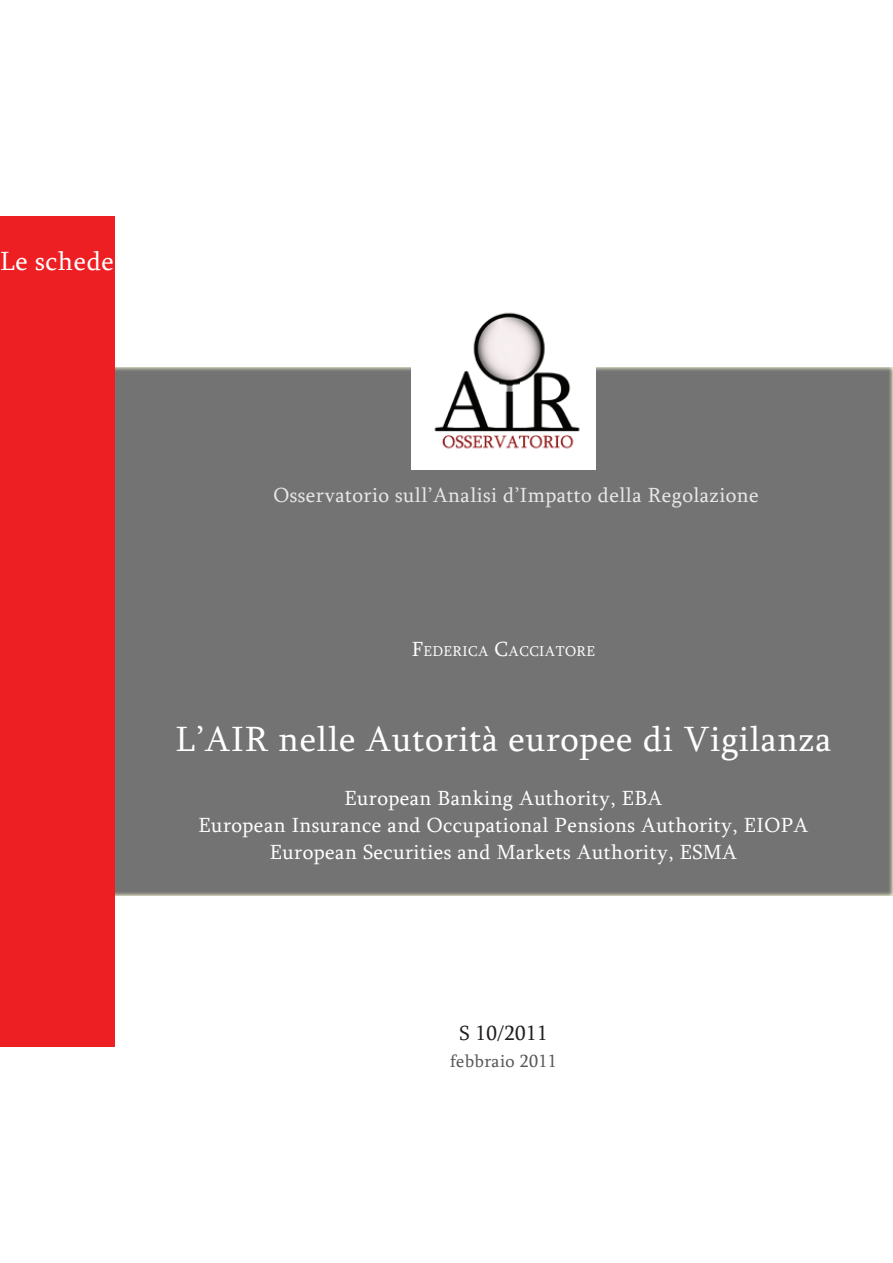
<style>
.page{position:relative;width:893px;height:1263px;background:#fff}
.page>*{position:absolute;margin:0;border:0;box-sizing:border-box;transform-origin:0 0}
.t1{font:36px "Sylfaen";letter-spacing:.02em;color:#fff}
.t2{font:27px "Sylfaen";letter-spacing:.02em;color:#fff}
.t3{font:21px/27px "Sylfaen";letter-spacing:.02em;color:#fff;text-align:center}
.t4{font:21px "Sylfaen";letter-spacing:.02em;color:#e6e7e9}
.t5{font:21px "Sylfaen";letter-spacing:.02em;color:#231f20}
.t6{font:18px "Sylfaen";letter-spacing:.02em;color:#57585a}
.t7{font:14.7px "Sylfaen";letter-spacing:.03em;color:#fff}
.s1{font-size:21px}
</style>
<div class="page">
<div style="left:114px;top:368px;width:779px;height:527px;background:#737373"></div>
<div style="left:0;top:216px;width:114px;height:831px;background:#ee1f23"></div>
<img style="left:411px;top:312px;width:185px;height:158px">
<p class="t2" style="left:0;top:243px;width:116px">Le schede</p>
<p class="t4" style="left:274px;top:481px;width:487px">Osservatorio sull’Analisi d’Impatto della Regolazione</p>
<p class="t7" style="left:412px;top:641px;width:185px"><span class="s1">F</span>EDERICA <span class="s1">C</span>ACCIATORE</p>
<h1 class="t1" style="left:176px;top:714px;width:657px">L’AIR nelle Autorità europee di Vigilanza</h1>
<p class="t3" style="left:199px;top:784px;width:611px">European Banking Authority, EBA<br>European Insurance and Occupational Pensions Authority, EIOPA<br>European Securities and Markets Authority, ESMA</p>
<p class="t5" style="left:459px;top:1018px;width:90px">S 10/2011</p>
<p class="t6" style="left:450px;top:1048px;width:108px">febbraio 2011</p>
</div>
